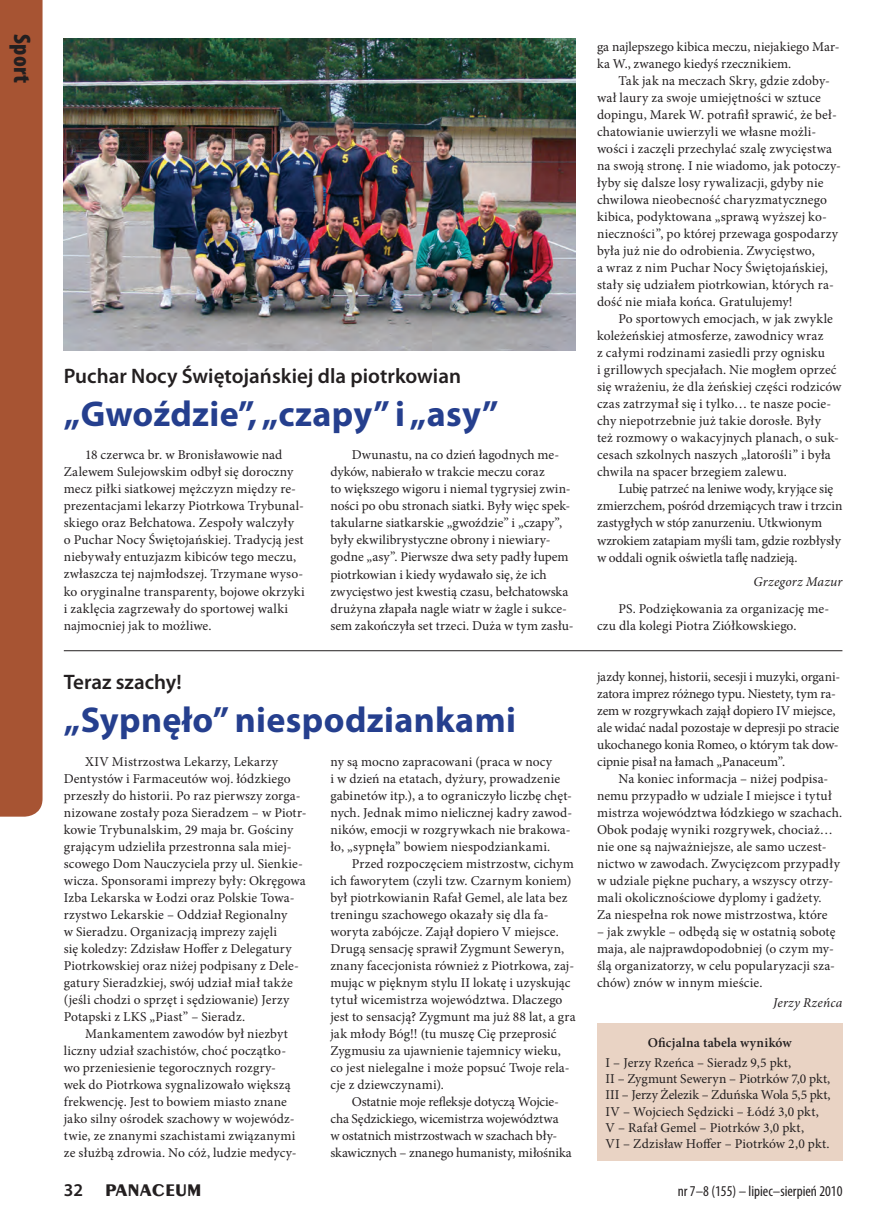
<style>
.page{position:relative;width:885px;height:1225px;background:#fff}
.page>*{position:absolute;margin:0;border:0;box-sizing:border-box;transform-origin:0 0}
.P_Tytuł_mały_24{font:700 36px "Myriad Pro";letter-spacing:.01em;color:#253f8e}
.t1{font:900 condensed 24px "Myriad Pro";letter-spacing:.01em;color:#231f20}
.P_Nadtytuł{font:600 21px "Myriad Pro";color:#231f20}
.t2{font:700 18px "Penguin";color:#231f20}
.t3{font:condensed 15px "Myriad Pro";color:#231f20}
.P_Tekst{font:13.5px/17px "Minion Pro";letter-spacing:.005em;color:#231f20}
.P_Tekst-2{font:italic 13.5px "Minion Pro";letter-spacing:.01em;color:#231f20}
.P_Tekst-3{font:600 13.5px "Minion Pro";letter-spacing:.015em;color:#231f20}
.s1{font-family:"Myriad Pro";font-weight:600}
</style>
<div class="page">
<div style="left:0;top:0;width:43px;height:816px;background:#a75433"></div>
<img style="left:64px;top:38px;width:511px;height:312px">
<div style="left:597px;top:1023px;width:245px;height:138px;background:#e9d3c4"></div>
<hr style="left:64px;top:650px;width:778px;height:1px;background:#231f20">
<p class="t1" style="left:38px;top:34px;width:50px;rotate:90deg">Sport</p>
<p class="P_Nadtytuł" style="left:64px;top:363px;width:398px">Puchar Nocy Świętojańskiej dla piotrkowian</p>
<p class="P_Tytuł_mały_24" style="left:64px;top:391px;width:436px">„Gwoździe”, „czapy” i „asy”</p>
<p class="P_Tekst" style="left:64px;top:446px;width:242px;text-indent:21px">18 czerwca br. w Bronisławowie nad Zalewem Sulejowskim odbył się doroczny mecz piłki siatkowej mężczyzn między re&shy;prezentacjami lekarzy Piotrkowa Trybunal&shy;skiego oraz Bełchatowa. Zespoły walczyły<br>o Puchar Nocy Świętojańskiej. Tradycją jest niebywały entuzjazm kibiców tego meczu, zwłaszcza tej najmłodszej. Trzymane wyso&shy;ko oryginalne transparenty, bojowe okrzyki i zaklęcia zagrzewały do sportowej walki najmocniej jak to możliwe.</p>
<p class="P_Tekst" style="left:330px;top:447px;width:245px;text-indent:21px">Dwunastu, na co dzień łagodnych me&shy;dyków, nabierało w trakcie meczu coraz<br>to większego wigoru i niemal tygrysiej zwin&shy;ności po obu stronach siatki. Były więc spek&shy;takularne siatkarskie „gwoździe” i „czapy”, były ekwilibrystyczne obrony i niewiary&shy;godne „asy”. Pierwsze dwa sety padły łupem piotrkowian i kiedy wydawało się, że ich zwycięstwo jest kwestią czasu, bełchatowska drużyna złapała nagle wiatr w żagle i sukce&shy;sem zakończyła set trzeci. Duża w tym zasłu-</p>
<p class="P_Nadtytuł" style="left:64px;top:669px;width:119px">Teraz szachy!</p>
<p class="P_Tytuł_mały_24" style="left:64px;top:697px;width:453px">„Sypnęło” niespodziankami</p>
<p class="P_Tekst" style="left:64px;top:753px;width:244px;text-indent:21px">XIV Mistrzostwa Lekarzy, Lekarzy Dentystów i Farmaceutów woj. łódzkiego przeszły do historii. Po raz pierwszy zorga&shy;nizowane zostały poza Sieradzem – w Piotr&shy;kowie Trybunalskim, 29 maja br. Gościny grającym udzieliła przestronna sala miej&shy;scowego Dom Nauczyciela przy ul. Sienkie&shy;wicza. Sponsorami imprezy były: Okręgowa Izba Lekarska w Łodzi oraz Polskie Towa&shy;rzystwo Lekarskie – Oddział Regionalny<br>w Sieradzu. Organizacją imprezy zajęli<br>się koledzy: Zdzisław Hoffer z Delegatury Piotrkowskiej oraz niżej podpisany z Dele&shy;gatury Sieradzkiej, swój udział miał także (jeśli chodzi o sprzęt i sędziowanie) Jerzy Potapski z LKS „Piast” – Sieradz.</p>
<p class="P_Tekst" style="left:64px;top:1025px;width:234px;text-indent:21px">Mankamentem zawodów był niezbyt liczny udział szachistów, choć początko&shy;wo przeniesienie tegorocznych rozgry&shy;wek do Piotrkowa sygnalizowało większą frekwencję. Jest to bowiem miasto znane jako silny ośrodek szachowy w wojewódz&shy;twie, ze znanymi szachistami związanymi ze służbą zdrowia. No cóż, ludzie medycy-</p>
<p class="P_Tekst" style="left:330px;top:753px;width:243px">ny są mocno zapracowani (praca w nocy<br>i w dzień na etatach, dyżury, prowadzenie gabinetów itp.), a to ograniczyło liczbę chęt&shy;nych. Jednak mimo nielicznej kadry zawod&shy;ników, emocji w rozgrywkach nie brakowa&shy;ło, „sypnęła” bowiem niespodziankami.</p>
<p class="P_Tekst" style="left:330px;top:855px;width:247px;text-indent:21px">Przed rozpoczęciem mistrzostw, cichym ich faworytem (czyli tzw. Czarnym koniem) był piotrkowianin Rafał Gemel, ale lata bez treningu szachowego okazały się dla fa&shy;woryta zabójcze. Zajął dopiero V miejsce.<br>Drugą sensację sprawił Zygmunt Seweryn, znany facecjonista również z Piotrkowa, zaj&shy;mując w pięknym stylu II lokatę i uzyskując tytuł wicemistrza województwa. Dlaczego jest to sensacją? Zygmunt ma już 88 lat, a gra jak młody Bóg!! (tu muszę Cię przeprosić Zygmusiu za ujawnienie tajemnicy wieku, co jest nielegalne i może popsuć Twoje rela&shy;cje z dziewczynami).</p>
<p class="P_Tekst" style="left:330px;top:1093px;width:243px;text-indent:21px">Ostatnie moje refleksje dotyczą Wojcie&shy;cha Sędzickiego, wicemistrza województwa<br>w ostatnich mistrzostwach w szachach bły&shy;skawicznych – znanego humanisty, miłośnika</p>
<p class="P_Tekst" style="left:597px;top:38px;width:244px">ga najlepszego kibica meczu, niejakiego Mar&shy;ka W., zwanego kiedyś rzecznikiem.</p>
<p class="P_Tekst" style="left:597px;top:72px;width:245px;text-indent:21px">Tak jak na meczach Skry, gdzie zdoby&shy;wał laury za swoje umiejętności w sztuce dopingu, Marek W. potrafił sprawić, że beł&shy;chatowianie uwierzyli we własne możli&shy;wości i zaczęli przechylać szalę zwycięstwa na swoją stronę. I nie wiadomo, jak potoczy&shy;łyby się dalsze losy rywalizacji, gdyby nie chwilowa nieobecność charyzmatycznego kibica, podyktowana „sprawą wyższej ko&shy;nieczności”, po której przewaga gospodarzy była już nie do odrobienia. Zwycięstwo,<br>a wraz z nim Puchar Nocy Świętojańskiej, stały się udziałem piotrkowian, których ra&shy;dość nie miała końca. Gratulujemy!</p>
<p class="P_Tekst" style="left:597px;top:310px;width:246px;text-indent:21px">Po sportowych emocjach, w jak zwykle koleżeńskiej atmosferze, zawodnicy wraz<br>z całymi rodzinami zasiedli przy ognisku<br>i grillowych specjałach. Nie mogłem oprzeć się wrażeniu, że dla żeńskiej części rodziców czas zatrzymał się i tylko… te nasze pocie&shy;chy niepotrzebnie już takie dorosłe. Były<br>też rozmowy o wakacyjnych planach, o suk&shy;cesach szkolnych naszych „latorośli” i była chwila na spacer brzegiem zalewu.</p>
<p class="P_Tekst" style="left:597px;top:481px;width:247px;text-indent:21px">Lubię patrzeć na leniwe wody, kryjące się zmierzchem, pośród drzemiących traw i trzcin zastygłych w stóp zanurzeniu. Utkwionym wzrokiem zatapiam myśli tam, gdzie rozbłysły w oddali ognik oświetla taflę nadzieją.</p>
<p class="P_Tekst-2" style="left:753px;top:573px;width:90px">Grzegorz Mazur</p>
<p class="P_Tekst" style="left:597px;top:600px;width:233px;text-indent:21px">PS. Podziękowania za organizację me&shy;czu dla kolegi Piotra Ziółkowskiego.</p>
<p class="P_Tekst" style="left:597px;top:668px;width:244px">jazdy konnej, historii, secesji i muzyki, organi&shy;zatora imprez różnego typu. Niestety, tym ra&shy;zem w rozgrywkach zajął dopiero IV miejsce, ale widać nadal pozostaje w depresji po stracie ukochanego konia Romeo, o którym tak dow&shy;cipnie pisał na łamach „Panaceum”.</p>
<p class="P_Tekst" style="left:597px;top:770px;width:247px;text-indent:21px">Na koniec informacja – niżej podpisa&shy;nemu przypadło w udziale I miejsce i tytuł mistrza województwa łódzkiego w szachach.<br>Obok podaję wyniki rozgrywek, chociaż… nie one są najważniejsze, ale samo uczest&shy;nictwo w zawodach. Zwycięzcom przypadły w udziale piękne puchary, a wszyscy otrzy&shy;mali okolicznościowe dyplomy i gadżety.<br>Za niespełna rok nowe mistrzostwa, które</p>
<p class="P_Tekst" style="left:597px;top:923px;width:240px">– jak zwykle – odbędą się w ostatnią sobotę maja, ale najprawdopodobniej (o czym my&shy;ślą organizatorzy, w celu popularyzacji sza&shy;chów) znów w innym mieście.</p>
<p class="P_Tekst-2" style="left:773px;top:993px;width:71px">Jerzy Rzeńca</p>
<p class="P_Tekst-3" style="left:647px;top:1033px;width:145px">Oficjalna tabela wyników</p>
<p class="P_Tekst" style="left:605px;top:1054px;width:187px">I – Jerzy Rzeńca – Sieradz 9,5 pkt,</p>
<p class="P_Tekst" style="left:605px;top:1070px;width:226px">II – Zygmunt Seweryn – Piotrków 7,0 pkt,</p>
<p class="P_Tekst" style="left:605px;top:1086px;width:226px">III – Jerzy Żelezik – Zduńska Wola 5,5 pkt,</p>
<p class="P_Tekst" style="left:605px;top:1103px;width:215px">IV – Wojciech Sędzicki – Łódź 3,0 pkt,</p>
<p class="P_Tekst" style="left:605px;top:1119px;width:200px">V – Rafał Gemel – Piotrków 3,0 pkt,</p>
<p class="P_Tekst" style="left:605px;top:1135px;width:225px">VI – Zdzisław Hoffer – Piotrków 2,0 pkt.</p>
<h3 class="t2" style="left:64px;top:1179px;width:139px"><span class="s1">32</span> PANACEUM</h3>
<p class="t3" style="left:677px;top:1181px;width:166px">nr 7–8 (155) – lipiec–sierpień 2010</p>
</div>
